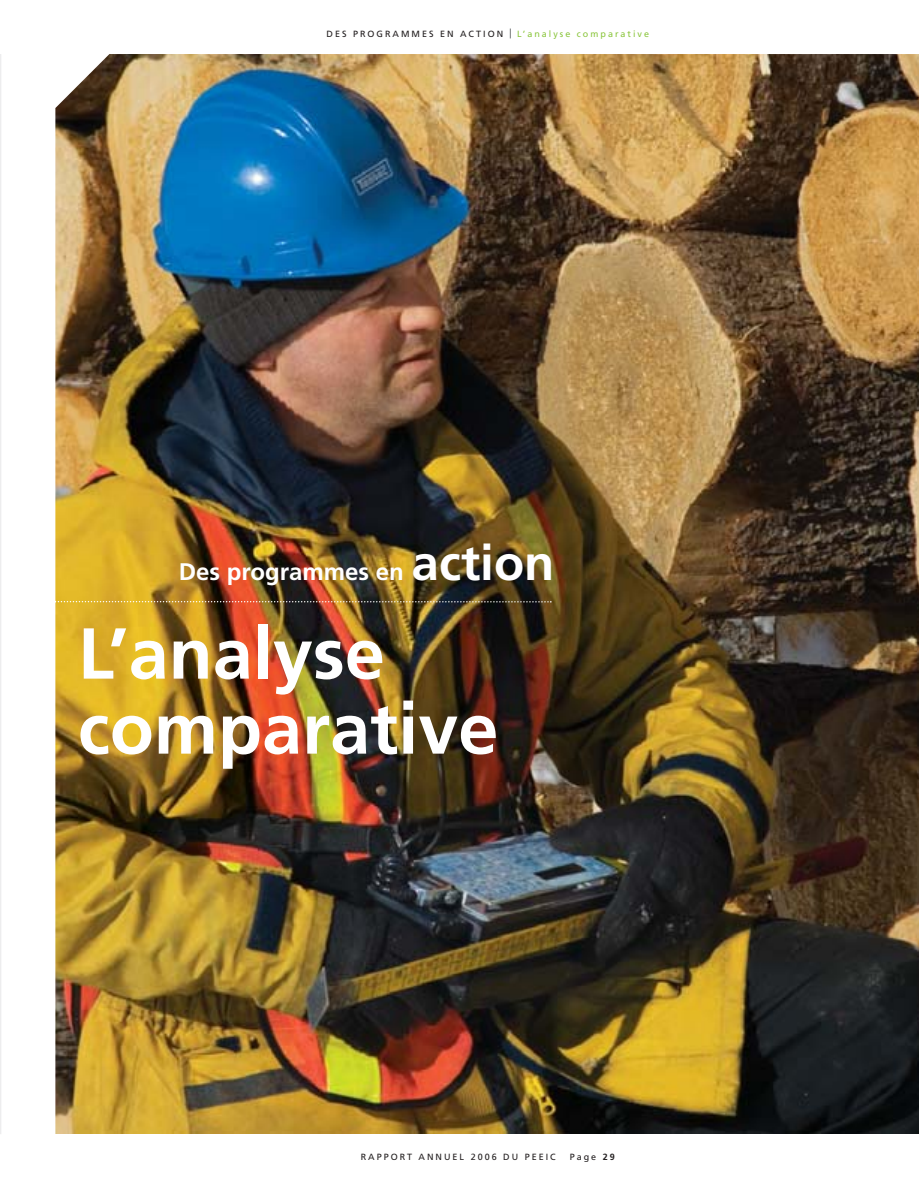
<style>
.page{position:relative;width:919px;height:1187px;background:#fff}
.page>*{position:absolute;margin:0;border:0;box-sizing:border-box;transform-origin:0 0}
.t1{font:700 72px/75px "Frutiger";color:#fff}
.t2{font:700 24px "Frutiger";color:#fff}
.t3{font:9px "Frutiger";letter-spacing:.22em;color:#231f20}
.t4{font:9px "Frutiger";letter-spacing:.22em;color:#8cc63f}
.s1{font-size:49.5px}
.s2{font-weight:700}
</style>
<div class="page">
<img style="left:0;top:28px;width:918px;height:1106px">
<p class="t3" style="left:326px;top:30px;width:178px">DES PROGRAMMES EN ACTION</p>
<p class="t4" style="left:517px;top:30px;width:133px">L’analyse comparative</p>
<h2 class="t2" style="left:179px;top:562px;width:377px">Des programmes en <span class="s1">action</span></h2>
<h1 class="t1" style="left:78px;top:622px;width:422px">L’analyse comparative</h1>
<p class="t3" style="left:360px;top:1153px;width:196px">RAPPORT ANNUEL 2006 DU PEEIC</p>
<p class="t3" style="left:569px;top:1153px;width:47px">Page <span class="s2">29</span></p>
</div>
